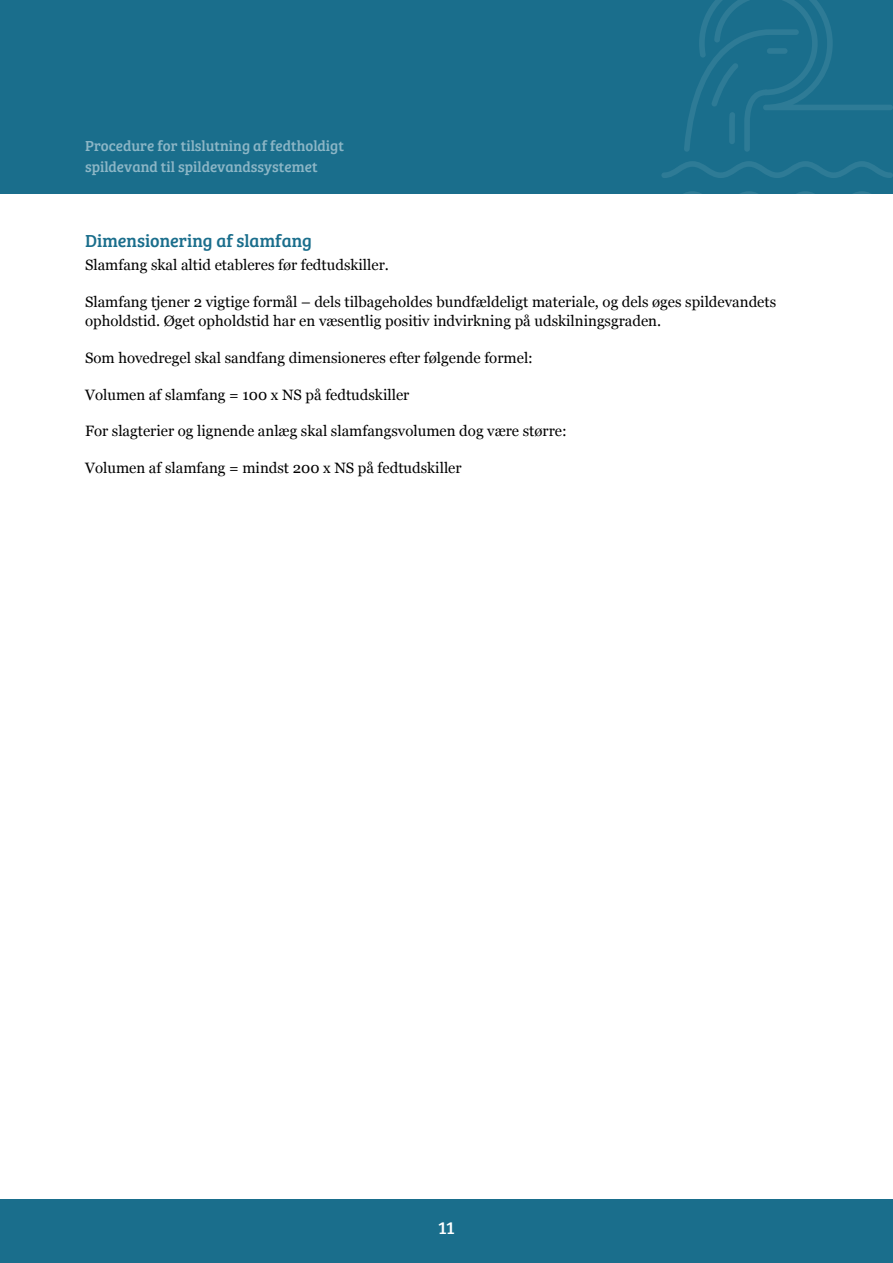
<style>
.page{position:relative;width:893px;height:1263px;background:#fff}
.page>*{position:absolute;margin:0;border:0;box-sizing:border-box;transform-origin:0 0}
.under_underoverskrif{font:18px "Bree Serif";color:#1a6e8c}
.t1{font:18px "Bree Serif";color:#fff}
.Brød{font:15px/19.5px "Georgia";color:#000}
.t2{font:15px/21px "Bree Serif";color:#8cb6c6}
</style>
<div class="page">
<div style="left:0;top:0;width:893px;height:193px;background:#1a6e8c"></div>
<svg style="left:661px;top:161px;width:232px;height:17px"></svg>
<svg style="left:686px;top:191px;width:183px;height:2px"></svg>
<svg style="left:684px;top:0;width:209px;height:152px"></svg>
<div style="left:0;top:1199px;width:893px;height:64px;background:#1a6e8c"></div>
<p class="t2" style="left:85px;top:134px;width:261px">Procedure for tilslutning af fedtholdigt spildevand til spildevandssystemet</p>
<h3 class="under_underoverskrif" style="left:85px;top:227px;width:229px">Dimensionering af slamfang</h3>
<p class="Brød" style="left:85px;top:255px;width:305px">Slamfang skal altid etableres før fedtudskiller.</p>
<p class="Brød" style="left:85px;top:291px;width:693px">Slamfang tjener 2 vigtige formål – dels tilbageholdes bundfældeligt materiale, og dels øges spildevandets opholdstid. Øget opholdstid har en væsentlig positiv indvirkning på udskilningsgraden.</p>
<p class="Brød" style="left:85px;top:347px;width:449px">Som hovedregel skal sandfang dimensioneres efter følgende formel:</p>
<p class="Brød" style="left:85px;top:384px;width:326px">Volumen af slamfang = 100 x NS på fedtudskiller</p>
<p class="Brød" style="left:85px;top:420px;width:483px">For slagterier og lignende anlæg skal slamfangsvolumen dog være større:</p>
<p class="Brød" style="left:85px;top:457px;width:378px">Volumen af slamfang = mindst 200 x NS på fedtudskiller</p>
<p class="t1" style="left:438px;top:1214px;width:17px">11</p>
</div>
